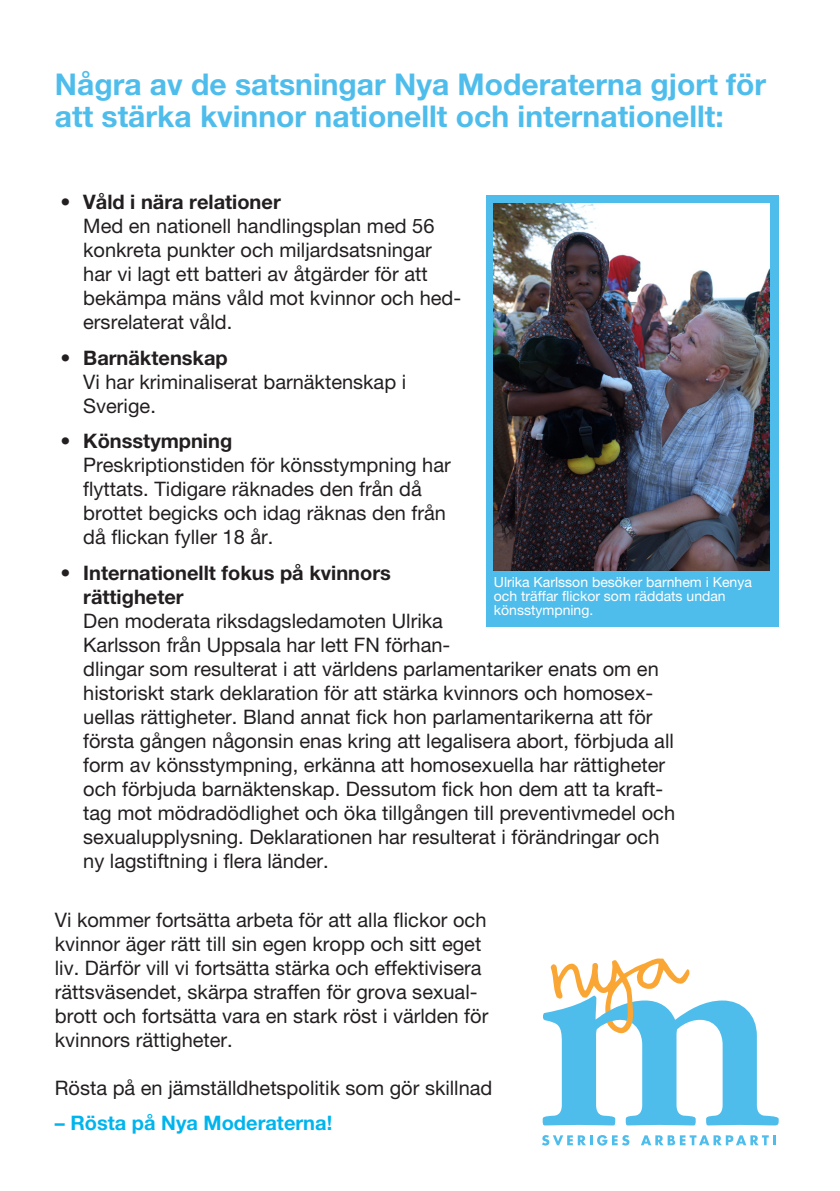
<style>
.page{position:relative;width:840px;height:1191px;background:#fff}
.page>*{position:absolute;margin:0;border:0;box-sizing:border-box;transform-origin:0 0}
.t1{font:700 30px/32px "Helvetica Neue LT Pro";color:#4fbdec}
.Bullet{font:20px/24px "Helvetica Neue LT Pro";color:#231f20}
.t2{font:700 20px "Helvetica Neue LT Pro";color:#00b4ed}
.t3{font:14px/14px "Helvetica Neue LT Pro";color:#fff}
.s1{font-weight:700}
</style>
<div class="page">
<div style="left:485px;top:195px;width:293px;height:432px;background:#4fbdec"></div>
<img style="left:493px;top:203px;width:276px;height:368px">
<svg style="left:542px;top:1135px;width:87px;height:10px"></svg>
<svg style="left:641px;top:1135px;width:134px;height:10px"></svg>
<svg style="left:542px;top:958px;width:236px;height:167px"></svg>
<p class="t1" style="left:55px;top:68px;width:712px">Några av de satsningar Nya Moderaterna gjort för att stärka kvinnor nationellt och internationellt:</p>
<p class="Bullet" style="left:83px;top:190px;width:379px;text-indent:-23px"><span class="s1">• Våld i nära relationer<br></span>Med en nationell handlingsplan med 56 konkreta punkter och miljardsatsningar har vi lagt ett batteri av åtgärder för att bekämpa mäns våld mot kvinnor och hed&shy;ersrelaterat våld.</p>
<p class="Bullet" style="left:83px;top:345px;width:324px;text-indent:-23px"><span class="s1">• Barnäktenskap<br></span>Vi har kriminaliserat barnäktenskap i<br>Sverige.</p>
<p class="Bullet" style="left:83px;top:429px;width:369px;text-indent:-23px"><span class="s1">• Könsstympning<br></span>Preskriptionstiden för könsstympning har flyttats. Tidigare räknades den från då brottet begicks och idag räknas den från då flickan fyller 18 år.</p>
<p class="Bullet" style="left:83px;top:560px;width:593px;text-indent:-23px"><span class="s1">• Internationellt fokus på kvinnors<br>rättigheter<br></span>Den moderata riksdagsledamoten Ulrika<br>Karlsson från Uppsala har lett FN förhan-<br>dlingar som resulterat i att världens parlamentariker enats om en historiskt stark deklaration för att stärka kvinnors och homosex&shy;uellas rättigheter. Bland annat fick hon parlamentarikerna att för första gången någonsin enas kring att legalisera abort, förbjuda all form av könsstympning, erkänna att homosexuella har rättigheter och förbjuda barnäktenskap. Dessutom fick hon dem att ta kraft&shy;tag mot mödradödlighet och öka tillgången till preventivmedel och sexualupplysning. Deklarationen har resulterat i förändringar och ny lagstiftning i flera länder.</p>
<p class="t3" style="left:493px;top:575px;width:259px">Ulrika Karlsson besöker barnhem i Kenya och träffar flickor som räddats undan könsstympning.</p>
<p class="Bullet" style="left:55px;top:907px;width:434px">Vi kommer fortsätta arbeta för att alla flickor och kvinnor äger rätt till sin egen kropp och sitt eget liv. Därför vill vi fortsätta stärka och effektivisera rättsväsendet, skärpa straffen för grova sexual&shy;brott och fortsätta vara en stark röst i världen för kvinnors rättigheter.</p>
<p class="Bullet" style="left:55px;top:1075px;width:439px">Rösta på en jämställdhetspolitik som gör skillnad</p>
<p class="t2" style="left:55px;top:1110px;width:279px">– Rösta på Nya Moderaterna!</p>
</div>
